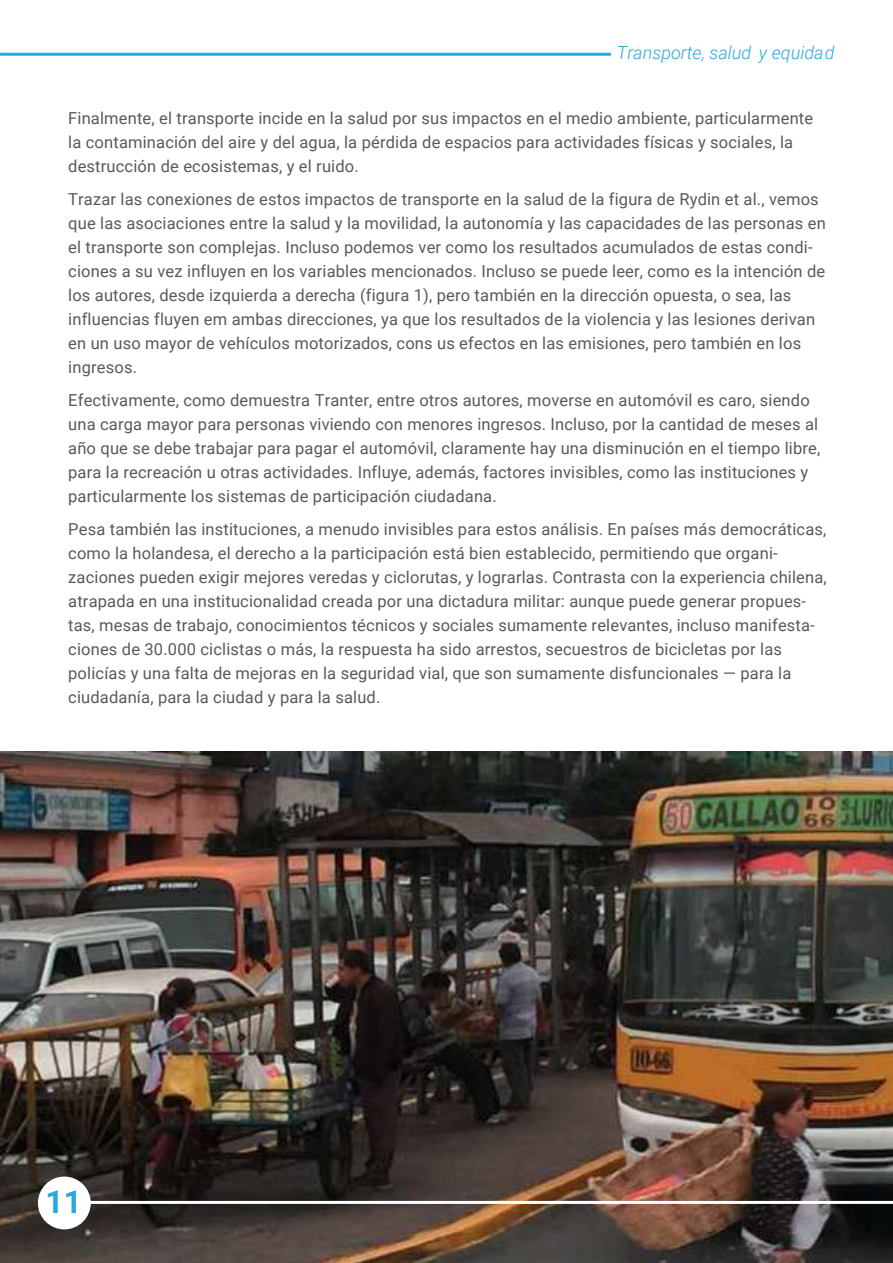
<style>
.page{position:relative;width:893px;height:1263px;background:#fff}
.page>*{position:absolute;margin:0;border:0;box-sizing:border-box;transform-origin:0 0}
.t1{font:700 31.5px "Roboto";color:#25a9e0}
.t2{font:italic 300 18px "Roboto";color:#26a8e0}
.t3{font:16.5px/24px "Roboto";letter-spacing:.01em;color:#58595b}
</style>
<div class="page">
<hr style="left:0;top:53px;width:611px;height:3px;background:#26a8e0">
<img style="left:0;top:752px;width:893px;height:511px">
<hr style="left:57px;top:1201px;width:836px;height:3px;background:#fff">
<div style="left:38px;top:1176px;width:53px;height:53px;background:#fff;border-radius:50%"></div>
<p class="t2" style="left:617px;top:40px;width:219px">Transporte, salud y equidad</p>
<p class="t3" style="left:68px;top:106px;width:746px">Finalmente, el transporte incide en la salud por sus impactos en el medio ambiente, particularmente la contaminación del aire y del agua, la pérdida de espacios para actividades físicas y sociales, la destrucción de ecosistemas, y el ruido.</p>
<p class="t3" style="left:68px;top:187px;width:759px">Trazar las conexiones de estos impactos de transporte en la salud de la figura de Rydin et al., vemos que las asociaciones entre la salud y la movilidad, la autonomía y las capacidades de las personas en el transporte son complejas. Incluso podemos ver como los resultados acumulados de estas condi&shy;ciones a su vez influyen en los variables mencionados. Incluso se puede leer, como es la intención de los autores, desde izquierda a derecha (figura 1), pero también en la dirección opuesta, o sea, las influencias fluyen em ambas direcciones, ya que los resultados de la violencia y las lesiones derivan en un uso mayor de vehículos motorizados, cons us efectos en las emisiones, pero también en los ingresos.</p>
<p class="t3" style="left:68px;top:388px;width:754px">Efectivamente, como demuestra Tranter, entre otros autores, moverse en automóvil es caro, siendo una carga mayor para personas viviendo con menores ingresos. Incluso, por la cantidad de meses al año que se debe trabajar para pagar el automóvil, claramente hay una disminución en el tiempo libre, para la recreación u otras actividades. Influye, además, factores invisibles, como las instituciones y particularmente los sistemas de participación ciudadana.</p>
<p class="t3" style="left:68px;top:517px;width:760px">Pesa también las instituciones, a menudo invisibles para estos análisis. En países más democráticas, como la holandesa, el derecho a la participación está bien establecido, permitiendo que organi&shy;zaciones pueden exigir mejores veredas y ciclorutas, y lograrlas. Contrasta con la experiencia chilena, atrapada en una institucionalidad creada por una dictadura militar: aunque puede generar propues&shy;tas, mesas de trabajo, conocimientos técnicos y sociales sumamente relevantes, incluso manifesta&shy;ciones de 30.000 ciclistas o más, la respuesta ha sido arrestos, secuestros de bicicletas por las policías y una falta de mejoras en la seguridad vial, que son sumamente disfuncionales — para la ciudadanía, para la ciudad y para la salud.</p>
<h1 class="t1" style="left:45px;top:1180px;width:38px">11</h1>
</div>
